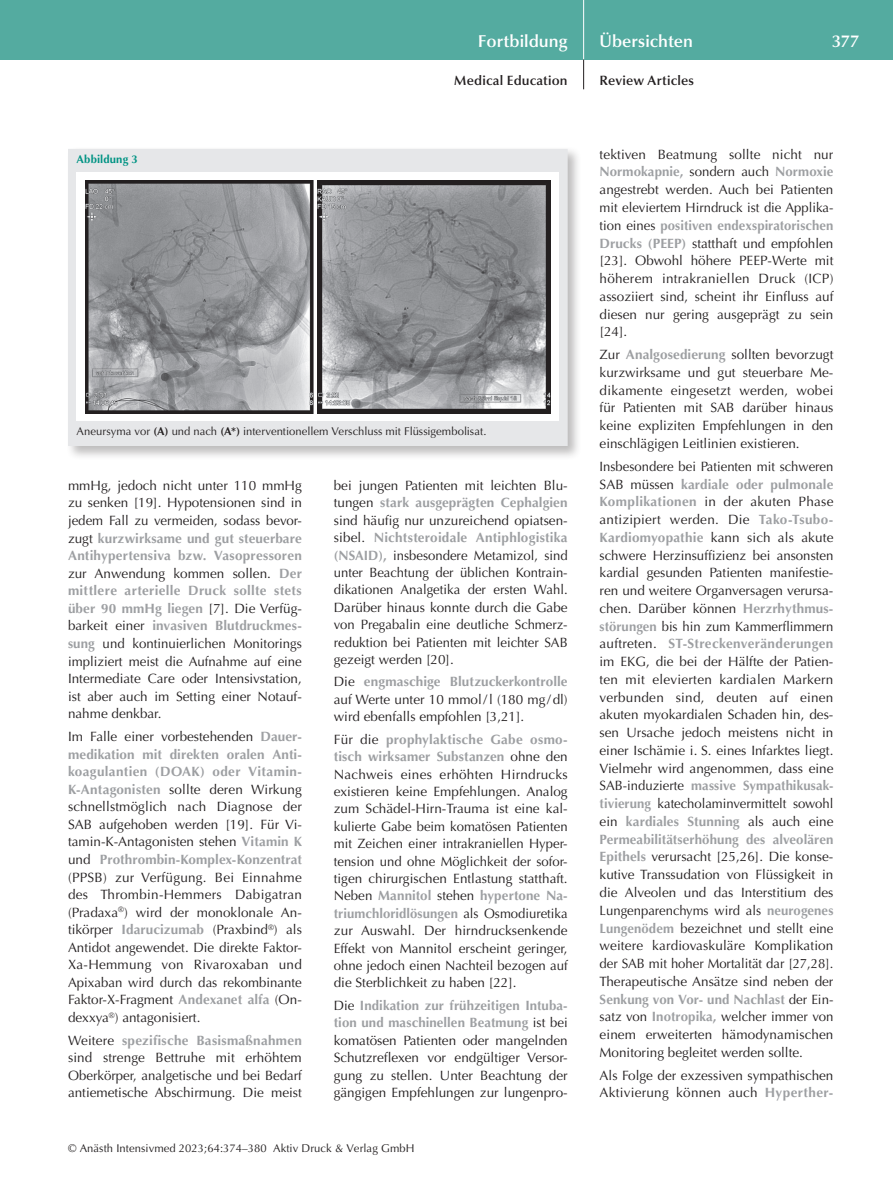
<style>
.page{position:relative;width:893px;height:1191px;background:#fff}
.page>*{position:absolute;margin:0;border:0;box-sizing:border-box;transform-origin:0 0}
.t1{font:600 17.25px "Optima";color:#fff}
.t2{font:13.5px/17.7px "Optima";color:#231f20;text-align:justify}
.t3{font:600 13.5px "Optima";letter-spacing:.01em;color:#231f20}
.t4{font:11.25px "Optima";letter-spacing:.005em;color:#231f20}
.t5{font:700 11.25px "Optima";letter-spacing:.015em;color:#009383}
.s1{font-weight:700}
.s2{font-weight:700;color:#9d9fa2}
</style>
<div class="page">
<div style="left:0;top:0;width:893px;height:60px;background:#54aba0"></div>
<hr style="left:583px;top:0;width:1px;height:60px;background:#fff">
<svg style="left:583px;top:60px;width:1px;height:29px"></svg>
<div style="left:66px;top:146px;width:516px;height:314px;background:#231f20;opacity:.3"></div>
<div style="left:68px;top:149px;width:500px;height:297px;background:#e6e7e9"></div>
<div style="left:77px;top:172px;width:482px;height:249px;background:#fff"></div>
<img style="left:85px;top:180px;width:229px;height:233px">
<img style="left:318px;top:180px;width:233px;height:233px">
<p class="t1" style="left:478px;top:31px;width:91px">Fortbildung</p>
<p class="t1" style="left:600px;top:31px;width:95px">Übersichten</p>
<p class="t1" style="left:832px;top:31px;width:28px">377</p>
<p class="t3" style="left:454px;top:73px;width:115px">Medical Education</p>
<p class="t3" style="left:600px;top:73px;width:96px">Review Articles</p>
<p class="t5" style="left:77px;top:153px;width:63px">Abbildung 3</p>
<p class="t4" style="left:77px;top:425px;width:411px">Aneursyma vor <span class="s1">(A)</span> und nach <span class="s1">(A*)</span> interventionellem Verschluss mit Flüssigembolisat.</p>
<p class="t2" style="left:68px;top:477px;width:235px">mmHg, jedoch nicht unter 110 mmHg zu senken [19]. Hypotensionen sind in jedem Fall zu vermeiden, sodass bevor&shy;zugt <span class="s2">kurzwirksame und gut steuerbare Antihypertensiva bzw. Vasopressoren </span>zur Anwendung kommen sollen. <span class="s2">Der mittlere arterielle Druck sollte stets über 90 mmHg liegen</span> [7]. Die Verfüg&shy;barkeit einer <span class="s2">invasiven Blutdruckmes&shy;sung</span> und kontinuierlichen Monitorings impliziert meist die Aufnahme auf eine Intermediate Care oder Intensivstation, ist aber auch im Setting einer Notauf&shy;nahme denkbar.</p>
<p class="t2" style="left:68px;top:728px;width:235px">Im Falle einer vorbestehenden <span class="s2">Dauer&shy;medikation mit direkten oralen Anti&shy;koagulantien (DOAK) oder Vitamin-K-Antagonisten</span> sollte deren Wirkung schnellstmöglich nach Diagnose der SAB aufgehoben werden [19]. Für Vi&shy;tamin-K-Antagonisten stehen <span class="s2">Vitamin K </span>und <span class="s2">Prothrombin-Komplex-Konzentrat </span>(PPSB) zur Verfügung. Bei Einnahme des Thrombin-Hemmers Dabigatran (Pradaxa<sup>®</sup>) wird der monoklonale An&shy;tikörper <span class="s2">Idarucizumab</span> (Praxbind<sup>®</sup>) als Antidot angewendet. Die direkte Faktor-Xa-Hemmung von Rivaroxaban und Apixaban wird durch das rekombinante Faktor-X-Fragment <span class="s2">Andexanet alfa</span> (On&shy;dexxya<sup>®</sup>) antagonisiert.</p>
<p class="t2" style="left:68px;top:1031px;width:235px">Weitere <span class="s2">spezifische Basismaßnahmen </span>sind strenge Bettruhe mit erhöhtem Oberkörper, analgetische und bei Bedarf antiemetische Abschirmung. Die meist</p>
<p class="t2" style="left:334px;top:477px;width:235px">bei jungen Patienten mit leichten Blu&shy;tungen <span class="s2">stark ausgeprägten Cephalgien </span>sind häufig nur unzureichend opiatsen&shy;sibel. <span class="s2">Nichtsteroidale Antiphlogistika (NSAID),</span> insbesondere Metamizol, sind unter Beachtung der üblichen Kontrain&shy;dikationen Analgetika der ersten Wahl.<br>Darüber hinaus konnte durch die Gabe von Pregabalin eine deutliche Schmerz&shy;reduktion bei Patienten mit leichter SAB gezeigt werden [20].</p>
<p class="t2" style="left:334px;top:673px;width:235px">Die <span class="s2">engmaschige Blutzuckerkontrolle </span>auf Werte unter 10 mmol/l (180 mg /dl) wird ebenfalls empfohlen [3,21].</p>
<p class="t2" style="left:334px;top:730px;width:235px">Für die <span class="s2">prophylaktische Gabe osmo&shy;tisch wirksamer Substanzen</span> ohne den Nachweis eines erhöhten Hirndrucks existieren keine Empfehlungen. Analog zum Schädel-Hirn-Trauma ist eine kal&shy;kulierte Gabe beim komatösen Patienten mit Zeichen einer intrakraniellen Hyper&shy;tension und ohne Möglichkeit der sofor&shy;tigen chirurgischen Entlastung statthaft.<br>Neben <span class="s2">Mannitol</span> stehen <span class="s2">hypertone Na&shy;triumchloridlösungen</span> als Osmodiuretika zur Auswahl. Der hirndrucksenkende Effekt von Mannitol erscheint geringer, ohne jedoch einen Nachteil bezogen auf die Sterblichkeit zu haben [22].</p>
<p class="t2" style="left:334px;top:997px;width:235px">Die <span class="s2">Indikation zur frühzeitigen Intuba&shy;tion und maschinellen Beatmung</span> ist bei komatösen Patienten oder mangelnden Schutzreflexen vor endgültiger Versor&shy;gung zu stellen. Unter Beachtung der gängigen Empfehlungen zur lungenpro-</p>
<p class="t4" style="left:68px;top:1142px;width:348px">© Anästh Intensivmed 2023;64:374–380 Aktiv Druck &amp; Verlag GmbH</p>
<p class="t2" style="left:600px;top:145px;width:235px">tektiven Beatmung sollte nicht nur <span class="s2">Normokapnie,</span> sondern auch <span class="s2">Normoxie </span>angestrebt werden. Auch bei Patienten mit eleviertem Hirndruck ist die Applika&shy;tion eines <span class="s2">positiven endexspiratorischen Drucks (PEEP)</span> statthaft und empfohlen [23]. Obwohl höhere PEEP-Werte mit höherem intrakraniellen Druck (ICP) assoziiert sind, scheint ihr Einfluss auf diesen nur gering ausgeprägt zu sein [24].</p>
<p class="t2" style="left:600px;top:346px;width:235px">Zur <span class="s2">Analgosedierung</span> sollten bevorzugt kurzwirksame und gut steuerbare Me&shy;dikamente eingesetzt werden, wobei für Patienten mit SAB darüber hinaus keine expliziten Empfehlungen in den einschlägigen Leitlinien existieren.</p>
<p class="t2" style="left:600px;top:457px;width:235px">Insbesondere bei Patienten mit schweren SAB müssen <span class="s2">kardiale oder pulmonale Komplikationen</span> in der akuten Phase antizipiert werden. Die <span class="s2">Tako-Tsubo-Kardiomyopathie</span> kann sich als akute schwere Herzinsuffizienz bei ansonsten kardial gesunden Patienten manifestie&shy;ren und weitere Organversagen verursa&shy;chen. Darüber können <span class="s2">Herzrhythmus&shy;störungen</span> bis hin zum Kammerflimmern auftreten. <span class="s2">ST-Streckenveränderungen </span>im EKG, die bei der Hälfte der Patien&shy;ten mit elevierten kardialen Markern verbunden sind, deuten auf einen akuten myokardialen Schaden hin, des&shy;sen Ursache jedoch meistens nicht in einer Ischämie i. S. eines Infarktes liegt.<br>Vielmehr wird angenommen, dass eine SAB-induzierte <span class="s2">massive Sympathikusak&shy;tivierung</span> katecholaminvermittelt sowohl ein <span class="s2">kardiales Stunning</span> als auch eine <span class="s2">Permeabilitätserhöhung des alveolären Epithels</span> verursacht [25,26]. Die konse&shy;kutive Transsudation von Flüssigkeit in die Alveolen und das Interstitium des Lungenparenchyms wird als <span class="s2">neurogenes Lungenödem</span> bezeichnet und stellt eine weitere kardiovaskuläre Komplikation der SAB mit hoher Mortalität dar [27,28].<br>Therapeutische Ansätze sind neben der <span class="s2">Senkung von Vor- und Nachlast</span> der Ein&shy;satz von <span class="s2">Inotropika,</span> welcher immer von einem erweiterten hämodynamischen Monitoring begleitet werden sollte.</p>
<p class="t2" style="left:600px;top:1066px;width:235px">Als Folge der exzessiven sympathischen<br>Aktivierung können auch <span class="s2">Hyperther-</span></p>
</div>
